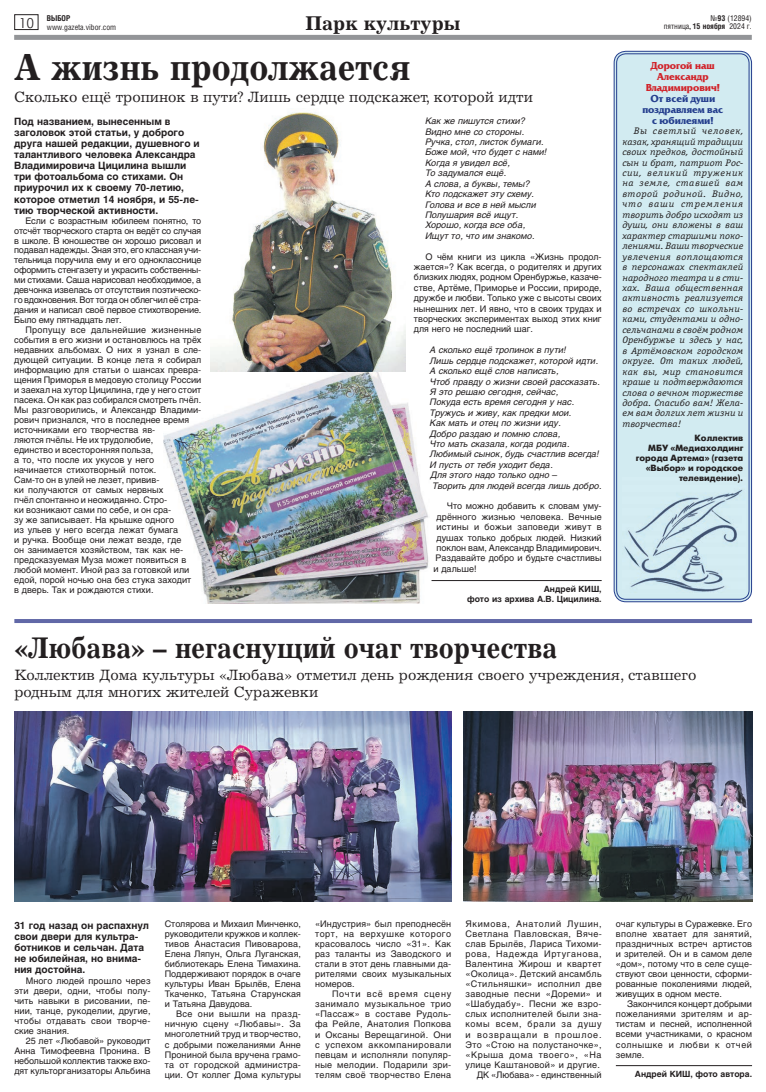
<style>
.page{position:relative;width:766px;height:1092px;background:#fff}
.page>*{position:absolute;margin:0;border:0;box-sizing:border-box;transform-origin:0 0}
.t1{font:700 38px "Excelsior Cyr";color:#231f20;scale:.9 1}
.t2{font:700 30px "Excelsior Cyr";color:#231f20;scale:.9 1}
.t3{font:700 20px "Excelsior Cyr";color:#231f20}
.t4{font:15px/16.7px "Excelsior Cyr Upright";color:#231f20}
.t5{font:14px "Futuris C";color:#231f20}
.t6{font:700 10px/11.1px "Helios";color:#231f20}
.t7{font:700 10px/11px "Friz Quadrata C";color:#253f8e;text-align:center}
.t8{font:700 10px/11px "Friz Quadrata C";color:#d1232a;text-align:center}
.t9{font:italic 9.5px/10.5px "Officina Serif C";color:#231f20;text-align:justify;scale:1.1 1}
.t10{font:9px/10.1px "Helios";color:#231f20;text-align:justify}
.t11{font:italic 9px/10.4px "Helios";color:#231f20}
.t12{font:9px/10.1px "Helios";letter-spacing:.03em;color:#231f20;text-align:right}
.t13{font:9px/9.9px "Futuris XC";color:#231f20;text-align:right}
.t14{font:700 8.5px/9.9px "Helios";color:#231f20;text-align:right}
.t15{font:8px "Helios Cond";color:#231f20}
.t16{font:700 8px "Helios Cond";color:#231f20}
.s1{font-weight:700}
</style>
<div class="page">
<div style="left:14px;top:14px;width:25px;height:16px;border:1px solid #231f20"></div>
<div style="left:14px;top:35px;width:737px;height:5px;background:#939598"></div>
<img style="left:163px;top:361px;width:266px;height:242px">
<div style="left:614px;top:51px;width:137px;height:550px;background:#d2ebf1;border-radius:12px"></div>
<div style="left:613px;top:51px;width:138px;height:551px;border:1px solid #253f8e;border-radius:12px"></div>
<div style="left:616px;top:54px;width:133px;height:545px;border:1px solid #253f8e;border-radius:9px"></div>
<hr style="left:14px;top:619px;width:737px;height:4px;background:#6168a7">
<hr style="left:431px;top:580px;width:170px;height:1px;background:#231f20">
<hr style="left:615px;top:1065px;width:136px;height:1px;background:#231f20">
<img style="left:15px;top:711px;width:437px;height:190px">
<img style="left:464px;top:711px;width:288px;height:190px">
<img style="left:211px;top:112px;width:194px;height:259px">
<img style="left:624px;top:489px;width:119px;height:103px">
<h3 class="t5" style="left:19px;top:16px;width:17px">10</h3>
<p class="t16" style="left:47px;top:13px;width:25px">ВЫБОР</p>
<p class="t15" style="left:47px;top:22px;width:71px">www.gazeta.vibor.com</p>
<p class="t15" style="left:710px;top:13px;width:43px">№<span class="s1">93</span> (12894)</p>
<h3 class="t3" style="left:305px;top:11px;width:157px">Парк культуры</h3>
<p class="t15" style="left:663px;top:22px;width:89px">пятница<span class="s1">, 15 ноября</span> 2024 г.</p>
<h1 class="t1" style="left:14px;top:46px;width:441px">А жизнь продолжается</h1>
<h3 class="t4" style="left:14px;top:89px;width:520px">Сколько ещё тропинок в пути? Лишь сердце подскажет, которой идти</h3>
<p class="t6" style="left:14px;top:116px;width:187px">Под названием, вынесенным в заголовок этой статьи, у доброго друга нашей редакции, душевного и талантливого человека Александра<br>Владимировича Цицилина вышли три фотоальбома со стихами. Он приурочил их к своему 70-летию, которое отметил 14 ноября, и 55-ле&shy;тию творческой активности.</p>
<p class="t10" style="left:14px;top:215px;width:189px;text-indent:11px">Если с возрастным юбилеем понятно, то отсчёт творческого старта он ведёт со случая в школе. В юношестве он хорошо рисовал и подавал надежды. Зная это, его классная учи&shy;тельница поручила ему и его однокласснице оформить стенгазету и украсить собственны&shy;ми стихами. Саша нарисовал необходимое, а девчонка извелась от отсутствия поэтическо&shy;го вдохновения. Вот тогда он облегчил её стра&shy;дания и написал своё первое стихотворение.<br>Было ему пятнадцать лет.</p>
<p class="t10" style="left:14px;top:325px;width:189px;text-align:left;text-indent:11px">Пропущу все дальнейшие жизненные события в его жизни и остановлюсь на трёх недавних альбомах. О них я узнал в сле&shy;дующей ситуации. В конце лета я собирал информацию для статьи о шансах превра&shy;щения Приморья в медовую столицу России и заехал на хутор Цицилина, где у него стоит пасека. Он как раз собирался смотреть пчёл.<br>Мы разговорились, и Александр Владими&shy;рович признался, что в последнее время источниками его творчества яв-<br>ляются пчёлы. Не их трудолюбие,<br>единство и всесторонняя польза,<br>а то, что после их укусов у него начинается стихотворный поток.<br>Сам-то он в улей не лезет, привив-<br>ки получаются от самых нервных<br>пчёл спонтанно и неожиданно. Стро-<br>ки возникают сами по себе, и он сра-<br>зу же записывает. На крышке одного<br>из ульев у него всегда лежат бумага<br>и ручка. Вообще они лежат везде, где<br>он занимается хозяйством, так как не&shy;предсказуемая Муза может появиться в любой момент. Иной раз за готовкой или едой, порой ночью она без стука заходит<br>в дверь. Так и рождаются стихи.</p>
<p class="t11" style="left:425px;top:116px;width:123px">Как же пишутся стихи?<br>Видно мне со стороны.<br>Ручка, стол, листок бумаги.<br>Боже мой, что будет с нами!<br>Когда я увидел всё,<br>То задумался ещё.<br>А слова, а буквы, темы?<br>Кто подскажет эту схему.<br>Голова и все в ней мысли<br>Полушария всё ищут.<br>Хорошо, когда все оба,<br>Ищут то, что им знакомо.</p>
<p class="t10" style="left:414px;top:251px;width:189px;line-height:10.4px;text-indent:11px">О чём книги из цикла «Жизнь продол&shy;жается»? Как всегда, о родителях и других близких людях, родном Оренбуржье, казаче&shy;стве, Артёме, Приморье и России, природе, дружбе и любви. Только уже с высоты своих нынешних лет. И явно, что в своих трудах и творческих экспериментах выход этих книг для него не последний шаг.</p>
<p class="t11" style="left:430px;top:345px;width:173px">А сколько ещё тропинок в пути!<br>Лишь сердце подскажет, которой идти.<br>А сколько ещё слов написать,<br>Чтоб правду о жизни своей рассказать.<br>Я это решаю сегодня, сейчас,<br>Покуда есть время сегодня у нас.<br>Тружусь и живу, как предки мои.<br>Как мать и отец по жизни иду.<br>Добро раздаю и помню слова,<br>Что мать сказала, когда родила.<br>Любимый сынок, будь счастлив всегда!<br>И пусть от тебя уходит беда.<br>Для этого надо только одно –<br>Творить для людей всегда лишь добро.</p>
<p class="t10" style="left:447px;top:501px;width:156px">Что можно добавить к словам уму-</p>
<p class="t10" style="left:436px;top:511px;width:167px">дрённого жизнью человека. Вечные</p>
<p class="t12" style="left:436px;top:522px;width:167px">истины и божьи заповеди живут в</p>
<p class="t10" style="left:436px;top:532px;width:166px">душах только добрых людей. Низкий</p>
<p class="t10" style="left:436px;top:542px;width:167px">поклон вам, Александр Владимирович.</p>
<p class="t10" style="left:435px;top:553px;width:168px">Раздавайте добро и будьте счастливы</p>
<p class="t10" style="left:433px;top:563px;width:45px">и дальше!</p>
<p class="t14" style="left:467px;top:584px;width:136px">Андрей КИШ,<br>фото из архива А.В. Цицилина.</p>
<p class="t8" style="left:645px;top:60px;width:76px">Дорогой наш<br>Александр<br>Владимирович!</p>
<p class="t7" style="left:642px;top:93px;width:82px">От всей души поздравляем вас с юбилеями!</p>
<p class="t9" style="left:622px;top:126px;width:112px;text-indent:11px">Вы светлый человек, казак, хранящий традиции своих предков, достойный сын и брат, патриот Рос&shy;сии, великий труженик на земле, ставшей вам второй родиной. Видно, что ваши стремления творить добро исходят из души, они вложены в ваш характер старшими поко&shy;лениями. Ваши творческие увлечения воплощаются в персонажах спектаклей народного театра и в сти&shy;хах. Ваша общественная активность реализуется во встречах со школьни&shy;ками, студентами и одно&shy;сельчанами в своём родном Оренбуржье и здесь у нас, в Артёмовском городском округе. От таких людей, как вы, мир становится краше и подтверждаются слова о вечном торжестве добра. Спасибо вам! Жела&shy;ем вам долгих лет жизни и творчества!</p>
<p class="t13" style="left:635px;top:433px;width:109px">Коллектив<br>МБУ «Медиахолдинг города Артема» (газета «Выбор» и городское телевидение).</p>
<h2 class="t2" style="left:14px;top:630px;width:604px">«Любава» – негаснущий очаг творчества</h2>
<h3 class="t4" style="left:14px;top:666px;width:683px">Коллектив Дома культуры «Любава» отметил день рождения своего учреждения, ставшего родным для многих жителей Суражевки</h3>
<p class="t6" style="left:14px;top:919px;width:136px">31 год назад он распахнул свои двери для культра&shy;ботников и сельчан. Дата не юбилейная, но внима&shy;ния достойна.</p>
<p class="t10" style="left:14px;top:975px;width:138px;text-indent:11px">Много людей прошло через эти двери, одни, чтобы полу&shy;чить навыки в рисовании, пе&shy;нии, танце, рукоделии, другие, чтобы отдавать свои творче&shy;ские знания.</p>
<p class="t10" style="left:14px;top:1035px;width:138px;text-indent:11px">25 лет «Любавой» руководит Анна Тимофеевна Пронина. В небольшой коллектив также вхо&shy;дят культорганизаторы Альбина</p>
<p class="t10" style="left:165px;top:918px;width:138px">Столярова и Михаил Минченко, руководители кружков и коллек&shy;тивов Анастасия Пивоварова, Елена Ляпун, Ольга Луганская, библиотекарь Елена Тимахина.<br>Поддерживают порядок в очаге культуры Иван Брылёв, Елена Ткаченко, Татьяна Старунская и Татьяна Давудова.</p>
<p class="t10" style="left:165px;top:1008px;width:138px;text-indent:11px">Все они вышли на празд&shy;ничную сцену «Любавы». За многолетний труд и творчество, с добрыми пожеланиями Анне Прониной была вручена грамо&shy;та от городской администра&shy;ции. От коллег Дома культуры</p>
<p class="t10" style="left:315px;top:918px;width:138px">«Индустрия» был преподнесён торт, на верхушке которого красовалось число «31». Как раз таланты из Заводского и стали в этот день главными да&shy;рителями своих музыкальных номеров.</p>
<p class="t10" style="left:315px;top:988px;width:138px;text-indent:17px">Почти всё время сцену занимало музыкальное трио «Пассаж» в составе Рудоль&shy;фа Рейле, Анатолия Попкова и Оксаны Верещагиной. Они с успехом аккомпанировали певцам и исполняли популяр&shy;ные мелодии. Подарили зри&shy;телям своё творчество Елена</p>
<p class="t12" style="left:465px;top:918px;width:138px">Якимова, Анатолий Лушин,<br>Светлана Павловская, Вяче&shy;слав Брылёв, Лариса Тихоми&shy;рова, Надежда Иртуганова,<br>Валентина Жирош и квартет «Околица». Детский ансамбль «Стильняшки» исполнил две заводные песни «Дореми» и «Шабудабу». Песни же взро&shy;слых исполнителей были зна&shy;комы всем, брали за душу и возвращали в прошлое.<br>Это «Стою на полустаночке», «Крыша дома твоего», «На улице Каштановой» и другие.<br>ДК «Любава» - единственный</p>
<p class="t10" style="left:615px;top:918px;width:138px">очаг культуры в Суражевке. Его вполне хватает для занятий, праздничных встреч артистов и зрителей. Он и в самом деле «дом», потому что в селе суще&shy;ствуют свои ценности, сформи&shy;рованные поколениями людей, живущих в одном месте.</p>
<p class="t10" style="left:615px;top:998px;width:138px;text-indent:11px">Закончился концерт добрыми пожеланиями зрителям и ар&shy;тистам и песней, исполненной всеми участниками, о красном солнышке и любви к отчей земле.</p>
<p class="t14" style="left:634px;top:1069px;width:119px">Андрей КИШ, фото автора.</p>
</div>
